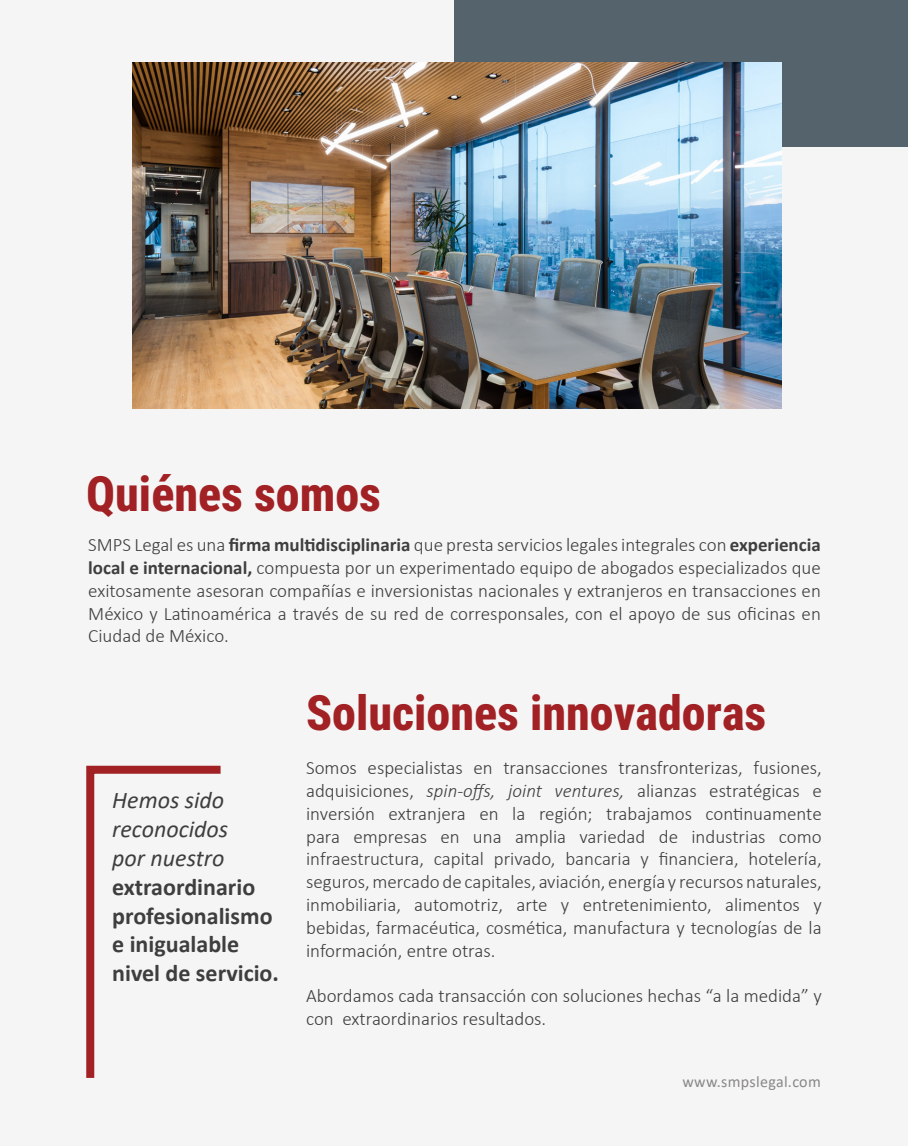
<style>
.page{position:relative;width:908px;height:1146px;background:#fff}
.page>*{position:absolute;margin:0;border:0;box-sizing:border-box;transform-origin:0 0}
.t1{font:48px "Roboto Condensed";color:#a12124}
.t2{font:700 24px/28.8px "Calibri";color:#3e3e3f}
.t3{font:300 19px/22.8px "Calibri";color:#3e3e3f;text-align:justify}
.t4{font:16px "Calibri";letter-spacing:.02em;color:#231f20}
.s1{font-weight:700}
.s2{font-weight:400;font-style:italic}
.s3{font-style:italic}
</style>
<div class="page">
<div style="left:0;top:0;width:907px;height:1145px;background:#f5f5f5"></div>
<div style="left:454px;top:0;width:453px;height:146px;background:#55636c"></div>
<img style="left:133px;top:62px;width:647px;height:346px">
<svg style="left:86px;top:765px;width:135px;height:313px"></svg>
<p class="t1" style="left:86px;top:460px;width:296px">Quiénes somos</p>
<p class="t3" style="left:88px;top:533px;width:733px">SMPS Legal es una <span class="s1">firma multidisciplinaria</span> que presta servicios legales integrales con <span class="s1">experiencia local e internacional,</span> compuesta por un experimentado equipo de abogados especializados que exitosamente asesoran compañías e inversionistas nacionales y extranjeros en transacciones en México y Latinoamérica a través de su red de corresponsales, con el apoyo de sus oficinas en Ciudad de México.</p>
<p class="t2" style="left:112px;top:785px;width:168px"><span class="s2">Hemos sido reconocidos<br>por nuestro </span>extraordinario profesionalismo e inigualable nivel de servicio.</p>
<p class="t1" style="left:306px;top:679px;width:461px">Soluciones innovadoras</p>
<p class="t3" style="left:306px;top:756px;width:517px">Somos especialistas en transacciones transfronterizas, fusiones, adquisiciones, <span class="s3">spin-offs, joint ventures,</span> alianzas estratégicas e inversión extranjera en la región; trabajamos continuamente para empresas en una amplia variedad de industrias como infraestructura, capital privado, bancaria y financiera, hotelería, seguros, mercado de capitales, aviación, energía y recursos naturales, inmobiliaria, automotriz, arte y entretenimiento, alimentos y bebidas, farmacéutica, cosmética, manufactura y tecnologías de la información, entre otras.</p>
<p class="t3" style="left:306px;top:984px;width:517px">Abordamos cada transacción con soluciones hechas “a la medida” y con extraordinarios resultados.</p>
<p class="t4" style="left:682px;top:1070px;width:140px">www.smpslegal.com</p>
</div>
